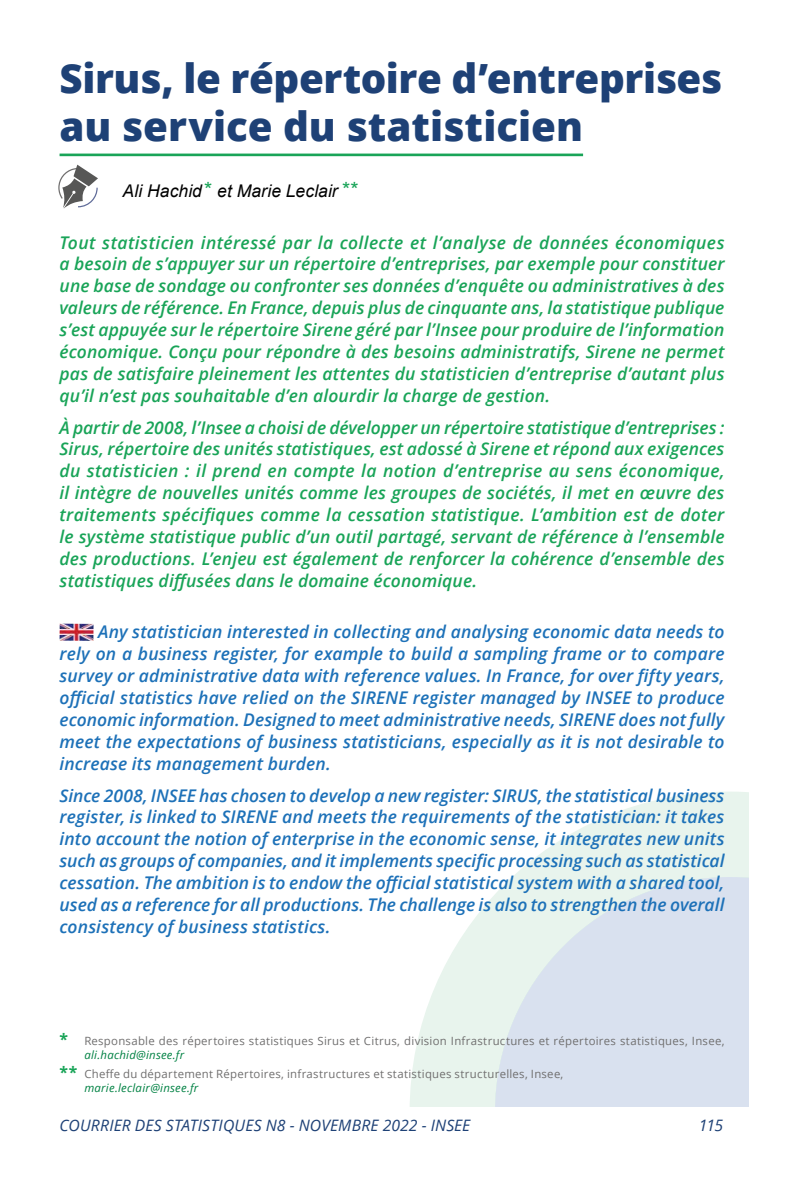
<style>
.page{position:relative;width:794px;height:1191px;background:#fff}
.page>*{position:absolute;margin:0;border:0;box-sizing:border-box;transform-origin:0 0}
.t1{font:800 40.25px/48.3px "Open Sans";letter-spacing:-.01em;color:#1e4176}
.t2{font:italic 600 17.5px/21.9px "Open Sans";letter-spacing:.005em;color:#19a458;text-align:justify}
.t3{font:italic 600 17.5px/21.9px "Open Sans";letter-spacing:.005em;color:#1d71b8;text-align:justify}
.t4{font:italic 17.5px "Arial";letter-spacing:.005em;color:#000}
.t5{font:italic 15.75px "Open Sans";letter-spacing:.01em;color:#1e4176}
.t6{font:11.38px/13.7px "Open Sans";letter-spacing:.025em;color:#706f6f}
.s1{font-style:normal;font-size:21px;color:#19a458}
.s2{font-weight:700;font-size:15.75px;color:#19a458}
.s3{font-style:italic;color:#008143}
</style>
<div class="page">
<svg style="left:410px;top:792px;width:338px;height:314px;fill:#e8f4ed"></svg>
<svg style="left:495px;top:877px;width:253px;height:229px;background:#dce4ee"></svg>
<hr style="left:60px;top:154px;width:523px;height:2px;background:#19a458">
<img style="left:60px;top:623px;width:34px;height:18px">
<svg style="left:58px;top:165px;width:40px;height:44px"></svg>
<h1 class="t1" style="left:60px;top:52px;width:664px">Sirus, le répertoire d’entreprises au service du statisticien</h1>
<p class="t4" style="left:123px;top:179px;width:238px">Ali Hachid<span class="s1">*</span> et Marie Leclair <span class="s1">**</span></p>
<p class="t2" style="left:60px;top:231px;width:666px">Tout statisticien intéressé par la collecte et l’analyse de données économiques a besoin de s’appuyer sur un répertoire d’entreprises, par exemple pour constituer une base de sondage ou confronter ses données d’enquête ou administratives à des valeurs de référence. En France, depuis plus de cinquante ans, la statistique publique s’est appuyée sur le répertoire Sirene géré par l’Insee pour produire de l’information économique. Conçu pour répondre à des besoins administratifs, Sirene ne permet pas de satisfaire pleinement les attentes du statisticien d’entreprise d’autant plus qu’il n’est pas souhaitable d’en alourdir la charge de gestion.</p>
<p class="t2" style="left:60px;top:416px;width:666px">À partir de 2008, l’Insee a choisi de développer un répertoire statistique d’entreprises :<br>Sirus, répertoire des unités statistiques, est adossé à Sirene et répond aux exigences du statisticien : il prend en compte la notion d’entreprise au sens économique, il intègre de nouvelles unités comme les groupes de sociétés, il met en œuvre des traitements spécifiques comme la cessation statistique. L’ambition est de doter le système statistique public d’un outil partagé, servant de référence à l’ensemble des productions. L’enjeu est également de renforcer la cohérence d’ensemble des statistiques diffusées dans le domaine économique.</p>
<p class="t3" style="left:60px;top:621px;width:666px;text-indent:39px">Any statistician interested in collecting and analysing economic data needs to rely on a business register, for example to build a sampling frame or to compare survey or administrative data with reference values. In France, for over fifty years, official statistics have relied on the SIRENE register managed by INSEE to produce economic information. Designed to meet administrative needs, SIRENE does not fully meet the expectations of business statisticians, especially as it is not desirable to increase its management burden.</p>
<p class="t3" style="left:60px;top:784px;width:666px">Since 2008, INSEE has chosen to develop a new register: SIRUS, the statistical business register, is linked to SIRENE and meets the requirements of the statistician: it takes into account the notion of enterprise in the economic sense, it integrates new units such as groups of companies, and it implements specific processing such as statistical cessation. The ambition is to endow the official statistical system with a shared tool, used as a reference for all productions. The challenge is also to strengthen the overall consistency of business statistics.</p>
<p class="t6" style="left:84px;top:1034px;width:641px;text-indent:-25px"><span class="s2">*</span> Responsable des répertoires statistiques Sirus et Citrus, division Infrastructures et répertoires statistiques, Insee, <span class="s3">ali.hachid@insee.fr</span></p>
<p class="t6" style="left:84px;top:1066px;width:480px;text-indent:-25px"><span class="s2">**</span> Cheffe du département Répertoires, infrastructures et statistiques structurelles, Insee, <span class="s3">marie.leclair@insee.fr</span></p>
<p class="t5" style="left:60px;top:1114px;width:412px">COURRIER DES STATISTIQUES N8 - NOVEMBRE 2022 - INSEE</p>
<p class="t5" style="left:699px;top:1114px;width:26px">115</p>
</div>
